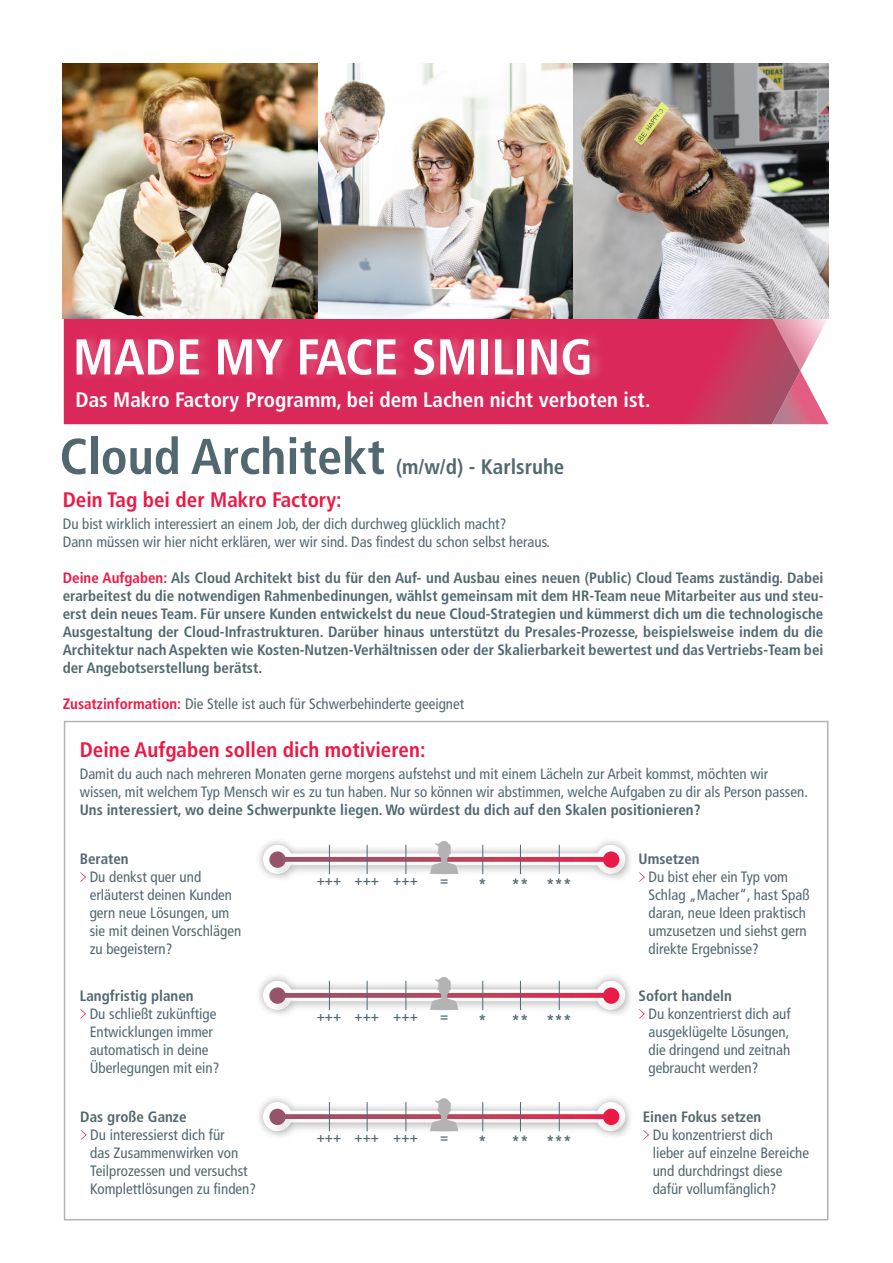
<style>
.page{position:relative;width:893px;height:1263px;background:#fff}
.page>*{position:absolute;margin:0;border:0;box-sizing:border-box;transform-origin:0 0}
.t1{font:700 condensed 50.25px "Frutiger LT Pro";color:#fff}
.t2{font:700 condensed 50.25px "Frutiger LT Pro";color:#516871}
.t3{font:700 condensed 21px "Frutiger LT Pro";color:#ed1845}
.t4{font:700 condensed 21px "Frutiger LT Pro";color:#fff}
.t5{font:700 condensed 21px "Frutiger LT Pro";color:#516871}
.t6{font:700 condensed 16.35px "Frutiger LT Pro";color:#516871}
.t7{font:condensed 15px/18px "Frutiger LT Pro";color:#516871}
.t8{font:700 condensed 15px/18px "Frutiger LT Pro";color:#516871;text-align:justify}
.t9{font:700 condensed 13.65px "Frutiger LT Pro";color:#516871}
.s1{color:#ed1845}
.s2{font-weight:700;color:#ed1845}
</style>
<div class="page">
<img style="left:63px;top:64px;width:256px;height:255px">
<div style="left:269px;top:853px;width:365px;height:31px;background:#231f20;opacity:.1"></div>
<svg style="left:263px;top:841px;width:362px;height:33px"></svg>
<div style="left:269px;top:989px;width:365px;height:31px;background:#231f20;opacity:.1"></div>
<svg style="left:263px;top:977px;width:362px;height:33px"></svg>
<div style="left:269px;top:1110px;width:365px;height:31px;background:#231f20;opacity:.1"></div>
<svg style="left:263px;top:1098px;width:362px;height:33px"></svg>
<svg style="left:64px;top:319px;width:708px;height:105px;background:#d62a5a"></svg>
<svg style="left:772px;top:319px;width:57px;height:105px"></svg>
<div style="left:77px;top:331px;width:529px;height:52px;background:#fff;opacity:.2"></div>
<svg style="left:80px;top:872px;width:6px;height:10px"></svg>
<svg style="left:638px;top:872px;width:7px;height:10px"></svg>
<svg style="left:80px;top:1009px;width:6px;height:10px"></svg>
<svg style="left:638px;top:1009px;width:7px;height:10px"></svg>
<svg style="left:643px;top:1130px;width:6px;height:10px"></svg>
<svg style="left:80px;top:1130px;width:7px;height:10px"></svg>
<img style="left:319px;top:64px;width:509px;height:255px">
<p class="t1" style="left:73px;top:327px;width:521px">MADE MY FACE SMILING</p>
<p class="t4" style="left:75px;top:387px;width:576px">Das Makro Factory Programm, bei dem Lachen nicht verboten ist.</p>
<p class="t2" style="left:60px;top:427px;width:327px">Cloud Architekt</p>
<p class="t5" style="left:396px;top:454px;width:170px">(m/w/d) - Karlsruhe</p>
<p class="t3" style="left:63px;top:487px;width:280px">Dein Tag bei der Makro Factory:</p>
<p class="t7" style="left:63px;top:515px;width:445px">Du bist wirklich interessiert an einem Job, der dich durchweg glücklich macht?</p>
<p class="t7" style="left:63px;top:533px;width:489px">Dann müssen wir hier nicht erklären, wer wir sind. Das findest du schon selbst heraus.</p>
<p class="t8" style="left:63px;top:569px;width:762px"><span class="s1">Deine Aufgaben:</span> Als Cloud Architekt bist du für den Auf- und Ausbau eines neuen (Public) Cloud Teams zuständig. Dabei erarbeitest du die notwendigen Rahmenbedinungen, wählst gemeinsam mit dem HR-Team neue Mitarbeiter aus und steu&shy;erst dein neues Team. Für unsere Kunden entwickelst du neue Cloud-Strategien und kümmerst dich um die technologische Ausgestaltung der Cloud-Infrastrukturen. Darüber hinaus unterstützt du Presales-Prozesse, beispielsweise indem du die Architektur nach Aspekten wie Kosten-Nutzen-Verhältnissen oder der Skalierbarkeit bewertest und das Vertriebs-Team bei der Angebotserstellung berätst.</p>
<p class="t7" style="left:63px;top:695px;width:403px"><span class="s2">Zusatzinformation:</span> Die Stelle ist auch für Schwerbehinderte geeignet</p>
<p class="t3" style="left:80px;top:737px;width:347px">Deine Aufgaben sollen dich motivieren:</p>
<p class="t7" style="left:80px;top:765px;width:730px">Damit du auch nach mehreren Monaten gerne morgens aufstehst und mit einem Lächeln zur Arbeit kommst, möchten wir wissen, mit welchem Typ Mensch wir es zu tun haben. Nur so können wir abstimmen, welche Aufgaben zu dir als Person passen.</p>
<p class="t8" style="left:80px;top:801px;width:622px">Uns interessiert, wo deine Schwerpunkte liegen. Wo würdest du dich auf den Skalen positionieren?</p>
<p class="t8" style="left:80px;top:850px;width:51px">Beraten</p>
<p class="t7" style="left:90px;top:868px;width:153px">Du denkst quer und erläuterst deinen Kunden gern neue Lösungen, um sie mit deinen Vorschlägen zu begeistern?</p>
<p class="t8" style="left:80px;top:987px;width:115px">Langfristig planen</p>
<p class="t7" style="left:90px;top:1005px;width:131px">Du schließt zukünftige<br>Entwicklungen immer automatisch in deine<br>Überlegungen mit ein?</p>
<p class="t8" style="left:80px;top:1108px;width:108px">Das große Ganze</p>
<p class="t7" style="left:90px;top:1126px;width:167px">Du interessierst dich für<br>das Zusammenwirken von<br>Teilprozessen und versuchst<br>Komplettlösungen zu finden?</p>
<p class="t9" style="left:317px;top:872px;width:26px">+++</p>
<p class="t9" style="left:354px;top:872px;width:26px">+++</p>
<p class="t9" style="left:393px;top:872px;width:26px">+++</p>
<p class="t9" style="left:440px;top:872px;width:10px">=</p>
<p class="t6" style="left:478px;top:874px;width:10px">*</p>
<p class="t6" style="left:512px;top:874px;width:19px">**</p>
<p class="t6" style="left:546px;top:874px;width:27px">***</p>
<p class="t9" style="left:317px;top:1008px;width:26px">+++</p>
<p class="t9" style="left:354px;top:1008px;width:26px">+++</p>
<p class="t9" style="left:393px;top:1008px;width:26px">+++</p>
<p class="t9" style="left:440px;top:1008px;width:10px">=</p>
<p class="t6" style="left:478px;top:1010px;width:10px">*</p>
<p class="t6" style="left:512px;top:1010px;width:19px">**</p>
<p class="t6" style="left:546px;top:1010px;width:27px">***</p>
<p class="t9" style="left:317px;top:1129px;width:26px">+++</p>
<p class="t9" style="left:354px;top:1129px;width:26px">+++</p>
<p class="t9" style="left:393px;top:1129px;width:26px">+++</p>
<p class="t9" style="left:440px;top:1129px;width:10px">=</p>
<p class="t6" style="left:478px;top:1131px;width:10px">*</p>
<p class="t6" style="left:512px;top:1131px;width:19px">**</p>
<p class="t6" style="left:546px;top:1131px;width:27px">***</p>
<p class="t8" style="left:638px;top:850px;width:63px">Umsetzen</p>
<p class="t7" style="left:648px;top:868px;width:163px">Du bist eher ein Typ vom<br>Schlag „Macher“, hast Spaß daran, neue Ideen praktisch umzusetzen und siehst gern direkte Ergebnisse?</p>
<p class="t8" style="left:638px;top:987px;width:95px">Sofort handeln</p>
<p class="t7" style="left:648px;top:1005px;width:144px;text-align:justify">Du konzentrierst dich auf ausgeklügelte Lösungen, die dringend und zeitnah gebraucht werden?</p>
<p class="t8" style="left:643px;top:1108px;width:120px">Einen Fokus setzen</p>
<p class="t7" style="left:653px;top:1126px;width:158px">Du konzentrierst dich<br>lieber auf einzelne Bereiche und durchdringst diese dafür vollumfänglich?</p>
</div>
